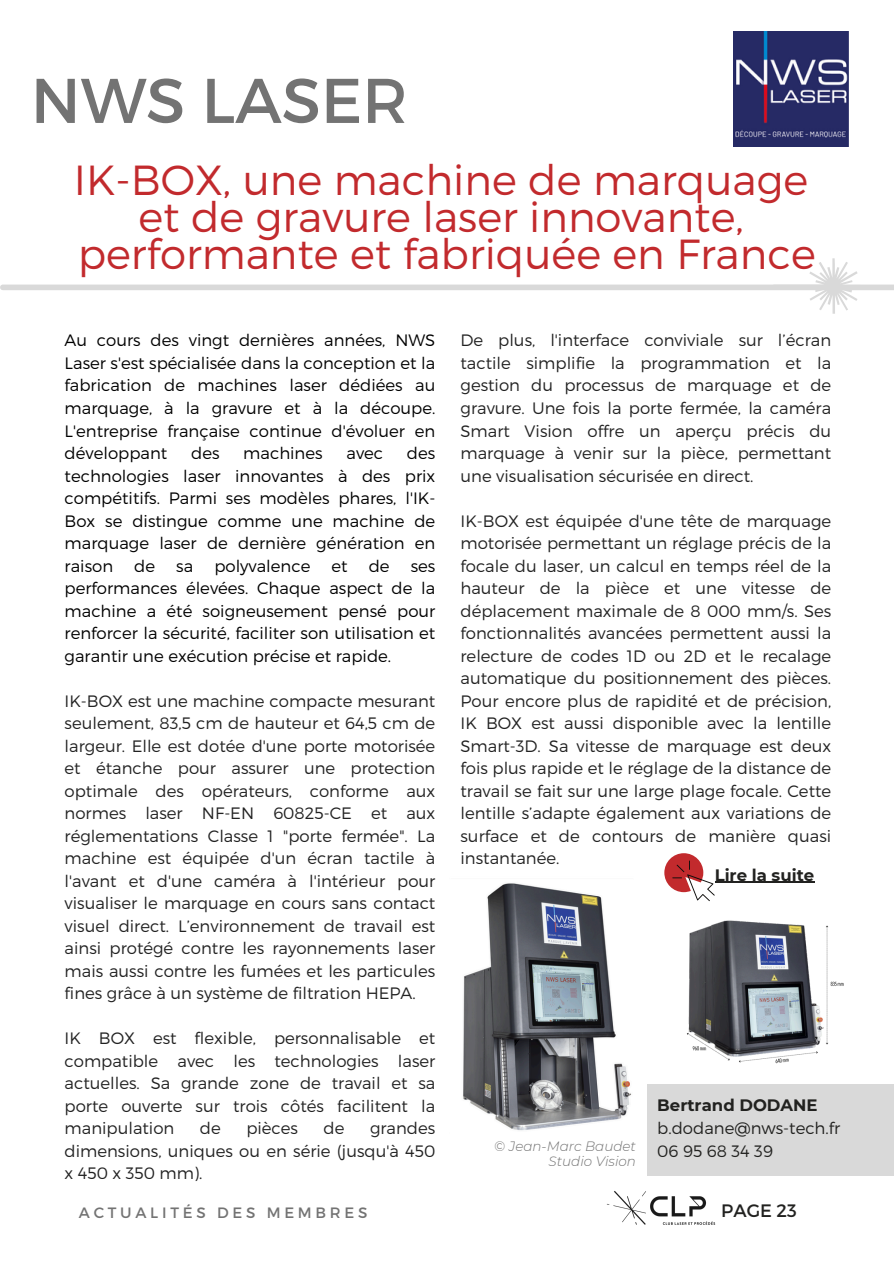
<style>
.page{position:relative;width:894px;height:1264px;background:#fff}
.page>*{position:absolute;margin:0;border:0;box-sizing:border-box;transform-origin:0 0}
.t1{font:63px "Montserrat";color:#737373}
.t2{font:300 42px/37.2px "Montserrat";color:#c22a2d;text-align:center}
.t3{font:18px "Montserrat";color:#222220}
.t4{font:300 16.5px/22.5px "Montserrat";color:#222;text-align:justify}
.t5{font:300 16.5px/22.5px "Montserrat";color:#000;text-align:justify}
.t6{font:300 16.5px/23.1px "Montserrat";color:#222220}
.t7{font:700 16.5px "Montserrat";color:#222220}
.t8{font:15px "Montserrat";letter-spacing:.25em;color:#737373}
.t9{font:italic 300 13.5px "Montserrat";color:#737373}
.s1{font-weight:700}
</style>
<div class="page">
<img style="left:463px;top:883px;width:168px;height:248px">
<div style="left:647px;top:1083px;width:246px;height:92px;background:#d9d9d9"></div>
<img style="left:606px;top:1191px;width:110px;height:34px">
<div style="left:3px;top:284px;width:890px;height:6px;background:#d9d9d9"></div>
<svg style="left:773px;top:258px;width:87px;height:56px"></svg>
<img style="left:733px;top:32px;width:115px;height:115px">
<img style="left:675px;top:881px;width:173px;height:203px">
<svg style="left:664px;top:853px;width:50px;height:48px"></svg>
<hr style="left:714px;top:881px;width:100px;height:1px;background:#222220">
<h5 class="t1" style="left:31px;top:60px;width:378px">NWS LASER</h5>
<h5 class="t2" style="left:74px;top:159px;width:743px">IK-BOX, une machine de marquage et de gravure laser innovante, performante et fabriquée en France</h5>
<h5 class="t5" style="left:65px;top:328px;width:372px">Au cours des vingt dernières années, NWS Laser s'est spécialisée dans la conception et la fabrication de machines laser dédiées au marquage, à la gravure et à la découpe.<br>L'entreprise française continue d'évoluer en développant</h5>
<h5 class="t5" style="left:65px;top:441px;width:372px;text-indent:342px">des technologies laser innovantes à des prix compétitifs. Parmi ses modèles phares, l'IK-Box se distingue comme une machine de marquage laser de dernière génération en raison</h5>
<h5 class="t5" style="left:191px;top:441px;width:30px">des</h5>
<h5 class="t5" style="left:243px;top:441px;width:81px">machines</h5>
<h5 class="t5" style="left:346px;top:441px;width:38px">avec</h5>
<h5 class="t5" style="left:134px;top:553px;width:22px">de</h5>
<h5 class="t5" style="left:176px;top:553px;width:18px">sa</h5>
<h5 class="t5" style="left:214px;top:553px;width:97px">polyvalence</h5>
<h5 class="t5" style="left:331px;top:553px;width:18px">et</h5>
<h5 class="t5" style="left:368px;top:553px;width:22px">de</h5>
<h5 class="t5" style="left:65px;top:553px;width:372px;text-indent:346px">ses performances élevées. Chaque aspect de la machine a été soigneusement pensé pour renforcer la sécurité, faciliter son utilisation et garantir une exécution précise et rapide.</h5>
<p class="t4" style="left:65px;top:688px;width:372px">IK-BOX est une machine compacte mesurant seulement, 83,5 cm de hauteur et 64,5 cm de largeur. Elle est dotée d'une porte motorisée et étanche pour assurer une protection optimale des opérateurs, conforme aux normes laser NF-EN 60825-CE et aux réglementations Classe 1 "porte fermée". La machine est équipée d'un écran tactile à l'avant et d'une caméra à l'intérieur pour visualiser le marquage en cours sans contact visuel direct. L’environnement de travail est ainsi protégé contre les rayonnements laser mais aussi contre les fumées et les particules fines grâce à un système de filtration HEPA.</p>
<h4 class="t4" style="left:65px;top:1026px;width:372px">IK BOX est flexible, personnalisable et compatible avec les technologies laser actuelles. Sa grande zone de travail et sa porte ouverte sur trois côtés facilitent la manipulation</h4>
<h4 class="t4" style="left:200px;top:1116px;width:22px">de</h4>
<h4 class="t4" style="left:246px;top:1116px;width:53px">pièces</h4>
<h4 class="t4" style="left:323px;top:1116px;width:22px">de</h4>
<h4 class="t4" style="left:65px;top:1116px;width:372px;text-indent:305px">grandes dimensions, uniques ou en série (jusqu'à 450 x 450 x 350 mm).</h4>
<p class="t8" style="left:79px;top:1203px;width:290px">ACTUALITÉS DES MEMBRES</p>
<p class="t4" style="left:460px;top:328px;width:372px">De plus, l'interface conviviale sur l’écran tactile simplifie la programmation et la gestion du processus de marquage et de gravure. Une fois la porte fermée, la caméra Smart Vision offre un aperçu précis du marquage à venir sur la pièce, permettant une visualisation sécurisée en direct.</p>
<p class="t4" style="left:460px;top:508px;width:372px">IK-BOX est équipée d'une tête de marquage motorisée permettant un réglage précis de la focale du laser, un calcul en temps réel de la hauteur de la pièce et une vitesse de déplacement maximale de 8 000 mm/s. Ses fonctionnalités avancées permettent aussi la relecture de codes 1D ou 2D et le recalage automatique du positionnement des pièces.<br>Pour encore plus de rapidité et de précision, IK BOX est aussi disponible avec la lentille Smart-3D. Sa vitesse de marquage est deux fois plus rapide et le réglage de la distance de travail se fait sur une large plage focale. Cette lentille s’adapte également aux variations de surface et de contours de manière quasi instantanée.</p>
<p class="t7" style="left:714px;top:864px;width:101px">Lire la suite</p>
<h5 class="t9" style="left:494px;top:1137px;width:143px">© Jean-Marc Baudet</h5>
<h3 class="t9" style="left:548px;top:1152px;width:89px">Studio Vision</h3>
<p class="t6" style="left:657px;top:1092px;width:184px"><span class="s1">Bertrand DODANE </span>b.dodane@nws-tech.fr<br>06 95 68 34 39</p>
<h2 class="t3" style="left:721px;top:1198px;width:77px">PAGE 23</h2>
</div>
